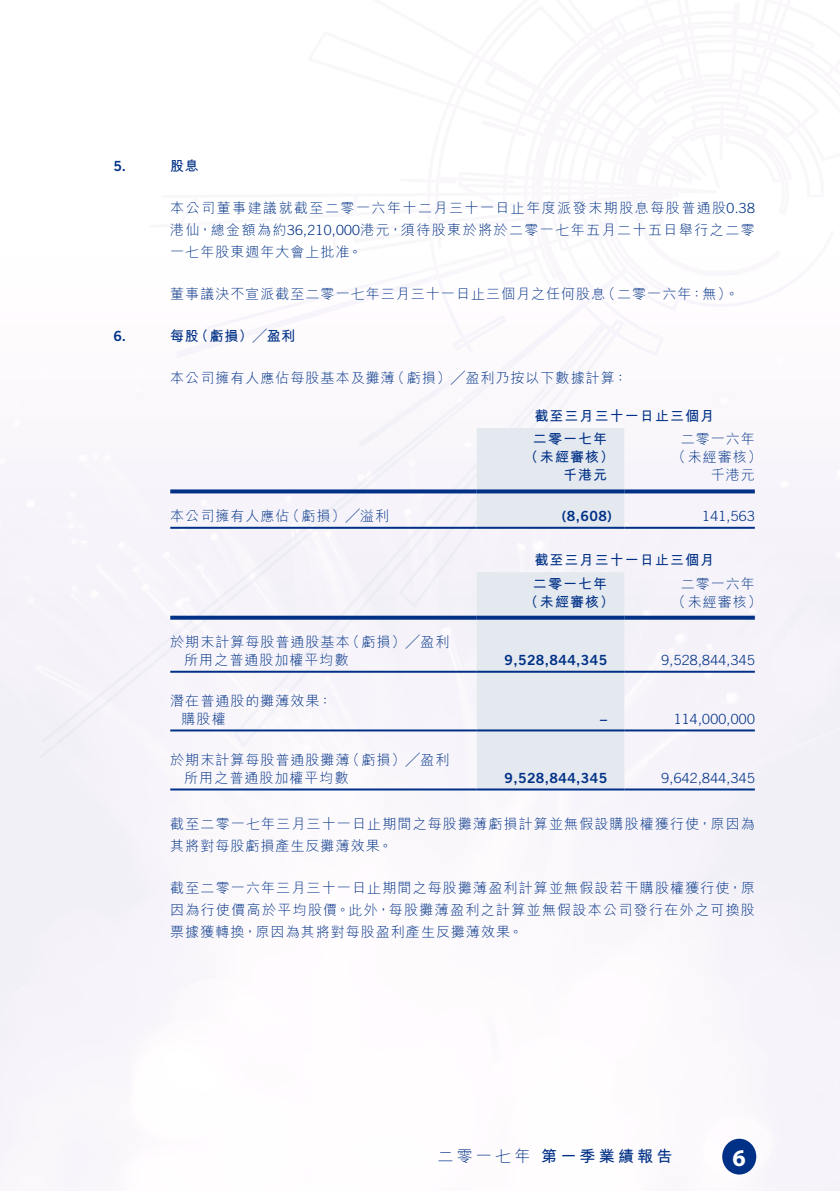
<style>
.page{position:relative;width:840px;height:1191px;background:#fff}
.page>*{position:absolute;margin:0;border:0;box-sizing:border-box;transform-origin:0 0}
.t1{font:700 24px "Myriad Pro";color:#fff}
.t2{font:700 16px "M Hei HK";letter-spacing:.2em;color:#003186}
.t3{font:300 16px "M Hei HK";letter-spacing:.2em;color:#003186}
.t4{font:300 14px/22px "M Hei HK";letter-spacing:.075em;color:#003186;text-align:justify}
.t5{font:700 14px "M Hei HK";letter-spacing:.075em;color:#003186}
.t6{font:300 14px "Trade Gothic LT Std";letter-spacing:.025em;color:#003186}
.t7{font:14px "Trade Gothic LT Std Bd 2";letter-spacing:.025em;color:#003186}
.s1{font-family:"Trade Gothic LT Std"}
</style>
<div class="page">
<img style="left:0;top:464px;width:839px;height:727px">
<div style="left:39px;top:269px;width:587px;height:489px;background:#f8f6fb"></div>
<svg style="left:612px;top:267px;width:16px;height:14px"></svg>
<img style="left:580px;top:291px;width:19px;height:16px">
<div style="left:721px;top:1138px;width:34px;height:36px;background:#003186;border-radius:50%"></div>
<div style="left:476px;top:428px;width:148px;height:99px;background:#e4e8ef"></div>
<svg style="left:170px;top:489px;width:306px;height:4px"></svg>
<svg style="left:476px;top:489px;width:148px;height:4px"></svg>
<svg style="left:624px;top:489px;width:130px;height:4px"></svg>
<hr style="left:170px;top:527px;width:306px;height:2px;background:#003186">
<hr style="left:476px;top:527px;width:148px;height:2px;background:#003186">
<hr style="left:624px;top:527px;width:130px;height:2px;background:#003186">
<div style="left:476px;top:572px;width:148px;height:216px;background:#e4e8ef"></div>
<svg style="left:170px;top:615px;width:306px;height:4px"></svg>
<svg style="left:476px;top:615px;width:148px;height:4px"></svg>
<svg style="left:624px;top:615px;width:130px;height:4px"></svg>
<hr style="left:170px;top:670px;width:306px;height:2px;background:#003186">
<hr style="left:476px;top:670px;width:148px;height:2px;background:#003186">
<hr style="left:624px;top:670px;width:130px;height:2px;background:#003186">
<hr style="left:170px;top:729px;width:306px;height:2px;background:#003186">
<hr style="left:476px;top:729px;width:148px;height:2px;background:#003186">
<hr style="left:624px;top:729px;width:130px;height:2px;background:#003186">
<hr style="left:170px;top:788px;width:306px;height:2px;background:#003186">
<hr style="left:476px;top:788px;width:148px;height:2px;background:#003186">
<hr style="left:624px;top:788px;width:130px;height:2px;background:#003186">
<p class="t7" style="left:113px;top:158px;width:14px">5.</p>
<p class="t7" style="left:113px;top:327px;width:14px">6.</p>
<p class="t5" style="left:170px;top:156px;width:30px">股息</p>
<p class="t4" style="left:170px;top:197px;width:585px">本公司董事建議就截至二零一六年十二月三十一日止年度派發末期股息每股普通股<span class="s1">0.38</span>港仙，總金額為約<span class="s1">36,210,000</span>港元，須待股東於將於二零一七年五月二十五日舉行之二零一七年股東週年大會上批准。</p>
<p class="t4" style="left:601px;top:283px;width:139px">（二零一六年：無。(</p>
<p class="t4" style="left:170px;top:283px;width:436px">董事議決不宣派截至二零一七年三月三十一日止三個月之任何股息</p>
<p class="t5" style="left:194px;top:325px;width:102px">（虧損）╱盈利</p>
<p class="t5" style="left:170px;top:325px;width:30px">每股</p>
<p class="t4" style="left:390px;top:366px;width:238px">（虧損）╱盈利乃按以下數據計算：</p>
<p class="t4" style="left:170px;top:366px;width:226px">本公司擁有人應佔每股基本及攤薄</p>
<p class="t5" style="left:534px;top:405px;width:181px">截至三月三十一日止三個月</p>
<p class="t4" style="left:680px;top:428px;width:76px">二零一六年</p>
<p class="t5" style="left:532px;top:429px;width:76px">二零一七年</p>
<p class="t4" style="left:285px;top:504px;width:105px">（虧損）╱溢利</p>
<p class="t4" style="left:170px;top:504px;width:121px">本公司擁有人應佔</p>
<p class="t4" style="left:345px;top:631px;width:105px">（虧損）╱盈利</p>
<p class="t4" style="left:170px;top:631px;width:181px">於期末計算每股普通股基本</p>
<p class="t4" style="left:184px;top:649px;width:166px">所用之普通股加權平均數</p>
<p class="t4" style="left:170px;top:689px;width:163px">潛在普通股的攤薄效果：</p>
<p class="t4" style="left:181px;top:707px;width:46px">購股權</p>
<p class="t4" style="left:345px;top:748px;width:105px">（虧損）╱盈利</p>
<p class="t4" style="left:170px;top:748px;width:181px">於期末計算每股普通股攤薄</p>
<p class="t5" style="left:524px;top:447px;width:91px">（未經審核）</p>
<p class="t4" style="left:671px;top:446px;width:91px">（未經審核(</p>
<p class="t5" style="left:562px;top:465px;width:46px">千港元</p>
<p class="t4" style="left:710px;top:464px;width:46px">千港元</p>
<p class="t7" style="left:561px;top:507px;width:51px">)8,608(</p>
<p class="t6" style="left:702px;top:508px;width:54px">141,563</p>
<p class="t5" style="left:534px;top:549px;width:181px">截至三月三十一日止三個月</p>
<p class="t4" style="left:680px;top:572px;width:76px">二零一六年</p>
<p class="t5" style="left:532px;top:573px;width:76px">二零一七年</p>
<p class="t5" style="left:524px;top:591px;width:91px">（未經審核）</p>
<p class="t7" style="left:504px;top:651px;width:104px">9,528,844,345</p>
<p class="t7" style="left:600px;top:710px;width:8px">–</p>
<p class="t4" style="left:671px;top:590px;width:91px">（未經審核(</p>
<p class="t6" style="left:661px;top:652px;width:95px">9,528,844,345</p>
<p class="t6" style="left:673px;top:710px;width:83px">114,000,000</p>
<p class="t4" style="left:184px;top:766px;width:166px">所用之普通股加權平均數</p>
<p class="t4" style="left:170px;top:812px;width:585px">截至二零一七年三月三十一日止期間之每股攤薄虧損計算並無假設購股權獲行使，原因為其將對每股虧損產生反攤薄效果。</p>
<p class="t4" style="left:170px;top:876px;width:586px">截至二零一六年三月三十一日止期間之每股攤薄盈利計算並無假設若干購股權獲行使，原因為行使價高於平均股價。此外，每股攤薄盈利之計算並無假設本公司發行在外之可換股票據獲轉換，原因為其將對每股盈利產生反攤薄效果。</p>
<p class="t7" style="left:504px;top:769px;width:104px">9,528,844,345</p>
<p class="t6" style="left:661px;top:769px;width:95px">9,642,844,345</p>
<p class="t3" style="left:437px;top:1148px;width:94px">二零一七年</p>
<p class="t2" style="left:541px;top:1144px;width:133px">第一季業績報告</p>
<h1 class="t1" style="left:732px;top:1142px;width:15px">6</h1>
</div>
